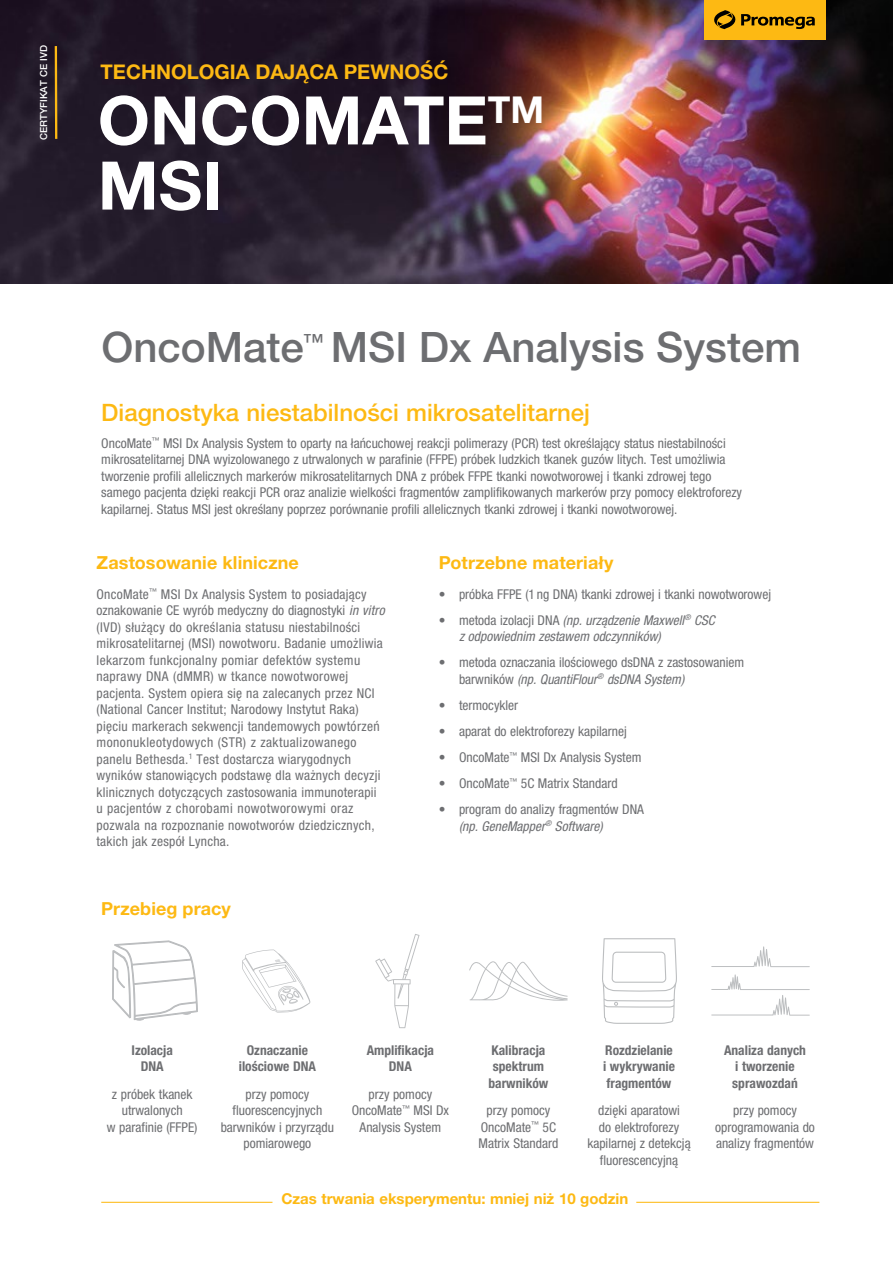
<style>
.page{position:relative;width:893px;height:1263px;background:#fff}
.page>*{position:absolute;margin:0;border:0;box-sizing:border-box;transform-origin:0 0}
.t1{font:700 67.05px/65.1px "Helvetica Neue LT Pro";color:#fff}
.t2{font:500 42px "Helvetica Neue LT Pro";color:#6d6e71}
.t3{font:500 24px "Helvetica Neue LT Pro";color:#fdb913}
.t4{font:700 20.25px "Helvetica Neue LT Pro";color:#fdb913}
.t5{font:700 18px "Helvetica Neue LT Pro";letter-spacing:.005em;color:#fdb913}
.t6{font:700 15px "Helvetica Neue LT Pro";color:#fdb913}
.t7{font:condensed 13.5px/16.5px "Helvetica Neue LT Pro";color:#6d6e71;text-align:center}
.t8{font:condensed 13.5px/16.5px "Helvetica Neue LT Pro";letter-spacing:.02em;color:#6d6e71}
.t9{font:700 condensed 13.5px/16.5px "Helvetica Neue LT Pro";color:#6d6e71;text-align:center}
.t10{font:italic condensed 13.5px/16.5px "Helvetica Neue LT Pro";color:#6d6e71}
.t11{font:500 9.75px "Helvetica Neue LT Pro";color:#fff}
.s1{font-style:normal}
.s2{font-style:italic}
</style>
<div class="page">
<img style="left:0;top:0;width:893px;height:284px">
<div style="left:704px;top:0;width:122px;height:40px;background:#fdb913"></div>
<svg style="left:714px;top:10px;width:101px;height:19px"></svg>
<hr style="left:101px;top:1202px;width:171px;height:1px;background:#fdb913">
<hr style="left:636px;top:1202px;width:183px;height:1px;background:#fdb913">
<svg style="left:112px;top:941px;width:86px;height:79px"></svg>
<svg style="left:242px;top:949px;width:68px;height:63px"></svg>
<svg style="left:375px;top:934px;width:44px;height:94px"></svg>
<svg style="left:469px;top:961px;width:99px;height:40px"></svg>
<svg style="left:602px;top:938px;width:75px;height:86px"></svg>
<svg style="left:711px;top:946px;width:99px;height:21px"></svg>
<svg style="left:711px;top:974px;width:99px;height:42px"></svg>
<hr style="left:55px;top:46px;width:2px;height:93px;background:#fdb913">
<p class="t11" style="left:38px;top:140px;width:96px;rotate:-90deg">CERTYFIKAT CE IVD</p>
<h3 class="t4" style="left:101px;top:59px;width:349px">TECHNOLOGIA DAJĄCA PEWNOŚĆ</h3>
<h1 class="t1" style="left:98px;top:86px;width:448px">ONCOMATE<sup>TM<br></sup>MSI</h1>
<h2 class="t2" style="left:101px;top:322px;width:701px">OncoMate<sup>™</sup> MSI Dx Analysis System</h2>
<h3 class="t3" style="left:101px;top:398px;width:490px">Diagnostyka niestabilności mikrosatelitarnej</h3>
<p class="t7" style="left:101px;top:435px;width:642px;text-align:left">OncoMate<sup>™</sup> MSI Dx Analysis System to oparty na łańcuchowej reakcji polimerazy (PCR) test określający status niestabilności mikrosatelitarnej DNA wyizolowanego z utrwalonych w parafinie (FFPE) próbek ludzkich tkanek guzów litych. Test umożliwia tworzenie profili allelicznych markerów mikrosatelitarnych DNA z próbek FFPE tkanki nowotworowej i tkanki zdrowej tego samego pacjenta dzięki reakcji PCR oraz analizie wielkości fragmentów zamplifikowanych markerów przy pomocy elektroforezy kapilarnej. Status MSI jest określany poprzez porównanie profili allelicznych tkanki zdrowej i tkanki nowotworowej.</p>
<h3 class="t5" style="left:439px;top:551px;width:176px">Potrzebne materiały</h3>
<p class="t7" style="left:439px;top:586px;width:334px">• próbka FFPE (1 ng DNA) tkanki zdrowej i tkanki nowotworowej</p>
<p class="t10" style="left:459px;top:612px;width:257px;text-indent:-20px"><span class="s1">• metoda izolacji DNA</span> (np. urządzenie Maxwell<sup>®</sup> CSC z odpowiednim zestawem odczynników)</p>
<p class="t7" style="left:459px;top:654px;width:287px;text-align:left;text-indent:-20px">• metoda oznaczania ilościowego dsDNA z zastosowaniem barwników <span class="s2">(np. QuantiFlour</span><sup>®</sup> <span class="s2">dsDNA System)</span></p>
<p class="t7" style="left:439px;top:697px;width:81px">• termocykler</p>
<p class="t7" style="left:439px;top:723px;width:190px">• aparat do elektroforezy kapilarnej</p>
<p class="t7" style="left:439px;top:749px;width:204px">• OncoMate<sup>™</sup> MSI Dx Analysis System</p>
<p class="t7" style="left:439px;top:775px;width:180px">• OncoMate<sup>™</sup> 5C Matrix Standard</p>
<p class="t7" style="left:459px;top:801px;width:186px;text-align:left;text-indent:-20px">• program do analizy fragmentów DNA <span class="s2">(np. GeneMapper</span><sup>®</sup> <span class="s2">Software)</span></p>
<h3 class="t5" style="left:97px;top:551px;width:204px">Zastosowanie kliniczne</h3>
<p class="t8" style="left:97px;top:586px;width:290px">OncoMate<sup>™</sup> MSI Dx Analysis System to posiadający oznakowanie CE wyrób medyczny do diagnostyki <span class="s2">in vitro </span>(IVD) służący do określania statusu niestabilności mikrosatelitarnej (MSI) nowotworu. Badanie umożliwia lekarzom funkcjonalny pomiar defektów systemu naprawy DNA (dMMR) w tkance nowotworowej pacjenta. System opiera się na zalecanych przez NCI (National Cancer Institut; Narodowy Instytut Raka) pięciu markerach sekwencji tandemowych powtórzeń mononukleotydowych (STR) z zaktualizowanego panelu Bethesda.<sup>1</sup> Test dostarcza wiarygodnych wyników stanowiących podstawę dla ważnych decyzji klinicznych dotyczących zastosowania immunoterapii u pacjentów z chorobami nowotworowymi oraz pozwala na rozpoznanie nowotworów dziedzicznych, takich jak zespół Lyncha.</p>
<h3 class="t5" style="left:101px;top:897px;width:131px">Przebieg pracy</h3>
<p class="t9" style="left:132px;top:1042px;width:43px">Izolacja<br>DNA</p>
<p class="t7" style="left:107px;top:1085px;width:92px">z próbek tkanek utrwalonych<br>w parafinie (FFPE)</p>
<p class="t9" style="left:239px;top:1042px;width:79px">Oznaczanie ilościowe DNA</p>
<p class="t7" style="left:221px;top:1085px;width:115px">przy pomocy fluorescencyjnych barwników i przyrządu pomiarowego</p>
<p class="t9" style="left:367px;top:1042px;width:69px">Amplifikacja<br>DNA</p>
<p class="t7" style="left:352px;top:1085px;width:99px">przy pomocy<br>OncoMate<sup>™</sup> MSI Dx<br>Analysis System</p>
<p class="t9" style="left:488px;top:1042px;width:61px">Kalibracja spektrum barwników</p>
<p class="t7" style="left:478px;top:1102px;width:81px">przy pomocy<br>OncoMate<sup>™</sup> 5C<br>Matrix Standard</p>
<p class="t9" style="left:603px;top:1042px;width:73px;text-align:left">Rozdzielanie i wykrywanie fragmentów</p>
<p class="t7" style="left:587px;top:1102px;width:105px">dzięki aparatowi<br>do elektroforezy kapilarnej z detekcją fluorescencyjną</p>
<p class="t6" style="left:281px;top:1189px;width:348px">Czas trwania eksperymentu: mniej niż 10 godzin</p>
<p class="t9" style="left:724px;top:1042px;width:84px">Analiza danych i tworzenie sprawozdań</p>
<p class="t7" style="left:715px;top:1102px;width:101px">przy pomocy oprogramowania do analizy fragmentów</p>
</div>
